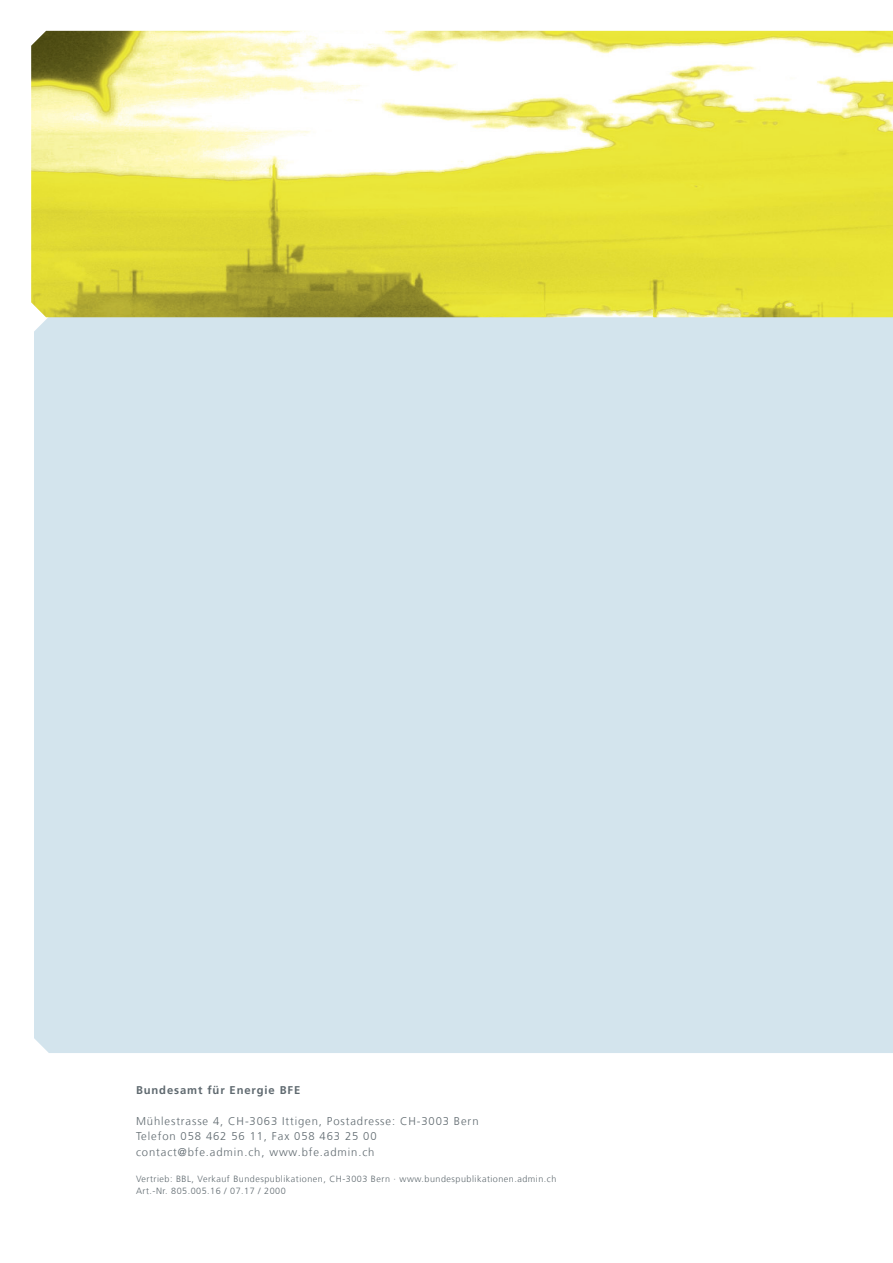
<style>
.page{position:relative;width:893px;height:1263px;background:#fff}
.page>*{position:absolute;margin:0;border:0;box-sizing:border-box;transform-origin:0 0}
.t1{font:300 11.25px/15.6px "Frutiger LT Com";letter-spacing:.08em;color:#5f696f}
.t2{font:700 11.25px "Frutiger LT Com";letter-spacing:.08em;color:#5f696f}
.t3{font:300 9px/12.8px "Frutiger LT Com";letter-spacing:.055em;color:#5f696f}
</style>
<div class="page">
<div style="left:34px;top:317px;width:859px;height:736px;background:#d3e4ed"></div>
<img style="left:31px;top:31px;width:862px;height:286px">
<p class="t2" style="left:136px;top:1083px;width:166px">Bundesamt für Energie BFE</p>
<p class="t1" style="left:136px;top:1113px;width:344px">Mühlestrasse 4, CH-3063 Ittigen, Postadresse: CH-3003 Bern<br>Telefon 058 462 56 11, Fax 058 463 25 00 contact@bfe.admin.ch, www.bfe.admin.ch</p>
<p class="t3" style="left:136px;top:1172px;width:422px">Vertrieb: BBL, Verkauf Bundespublikationen, CH-3003 Bern · www.bundespublikationen.admin.ch<br>Art.-Nr. 805.005.16 / 07.17 / 2000</p>
</div>
